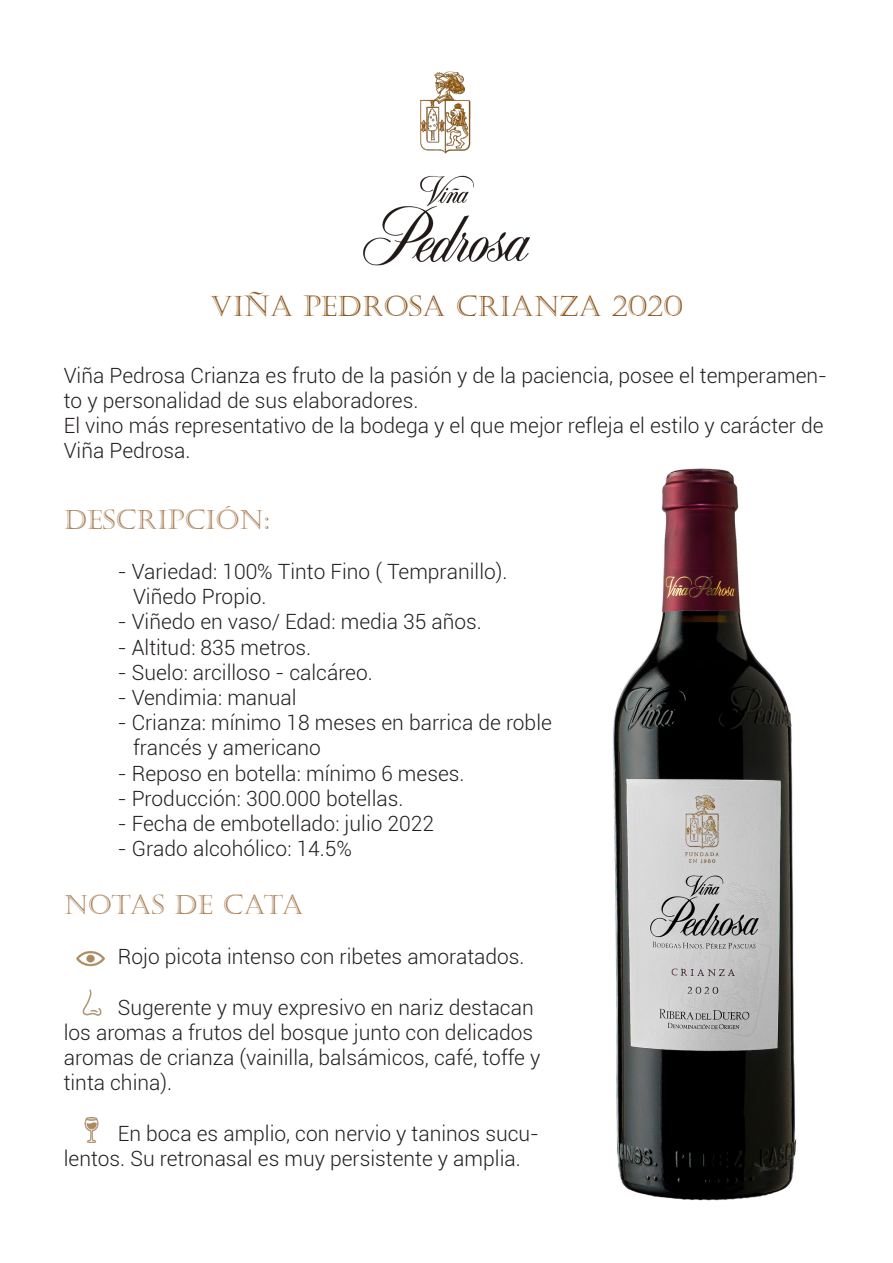
<style>
.page{position:relative;width:893px;height:1263px;background:#fff}
.page>*{position:absolute;margin:0;border:0;box-sizing:border-box;transform-origin:0 0}
.t1{font:28.5px "Castellar";color:#915a22}
.t2{font:27px "Castellar";color:#ad835c}
.t3{font:300 21px/25.2px "Roboto";color:#231f20}
</style>
<div class="page">
<img style="left:363px;top:71px;width:167px;height:194px">
<img style="left:77px;top:951px;width:27px;height:16px">
<img style="left:82px;top:989px;width:20px;height:27px">
<img style="left:84px;top:1118px;width:15px;height:25px">
<img style="left:613px;top:468px;width:184px;height:733px">
<p class="t1" style="left:210px;top:290px;width:475px">VIÑA PEDROSA CRIANZA 2020</p>
<p class="t3" style="left:64px;top:362px;width:765px">Viña Pedrosa Crianza es fruto de la pasión y de la paciencia, posee el temperamen&shy;to y personalidad de sus elaboradores.</p>
<p class="t3" style="left:64px;top:412px;width:761px">El vino más representativo de la bodega y el que mejor refleja el estilo y carácter de<br>Viña Pedrosa.</p>
<p class="t2" style="left:64px;top:504px;width:18px">DES</p>
<p class="t2" style="left:116px;top:504px;width:156px">CRIP CIÓN:</p>
<p class="t3" style="left:118px;top:558px;width:391px">- Variedad: 100% Tinto Fino ( Tempranillo).</p>
<p class="t3" style="left:133px;top:583px;width:135px">Viñedo Propio.</p>
<p class="t3" style="left:118px;top:609px;width:366px">- Viñedo en vaso/ Edad: media 35 años.</p>
<p class="t3" style="left:118px;top:634px;width:195px">- Altitud: 835 metros.</p>
<p class="t3" style="left:118px;top:659px;width:257px">- Suelo: arcilloso - calcáreo.</p>
<p class="t3" style="left:118px;top:684px;width:180px">- Vendimia: manual</p>
<p class="t3" style="left:133px;top:709px;width:420px;text-indent:-15px">- Crianza: mínimo 18 meses en barrica de roble francés y americano</p>
<p class="t3" style="left:118px;top:760px;width:348px">- Reposo en botella: mínimo 6 meses.</p>
<p class="t3" style="left:118px;top:785px;width:287px">- Producción: 300.000 botellas.</p>
<p class="t3" style="left:118px;top:810px;width:318px">- Fecha de embotellado: julio 2022</p>
<p class="t3" style="left:118px;top:835px;width:236px">- Grado alcohólico: 14.5%</p>
<p class="t2" style="left:64px;top:889px;width:241px">NO TAS DE CATA</p>
<p class="t3" style="left:118px;top:943px;width:408px">Rojo picota intenso con ribetes amoratados.</p>
<p class="t3" style="left:64px;top:994px;width:478px;text-indent:54px">Sugerente y muy expresivo en nariz destacan los aromas a frutos del bosque junto con delicados aromas de crianza (vainilla, balsámicos, café, toffe y tinta china).</p>
<p class="t3" style="left:64px;top:1120px;width:477px;text-indent:54px">En boca es amplio, con nervio y taninos sucu&shy;lentos. Su retronasal es muy persistente y amplia.</p>
</div>
